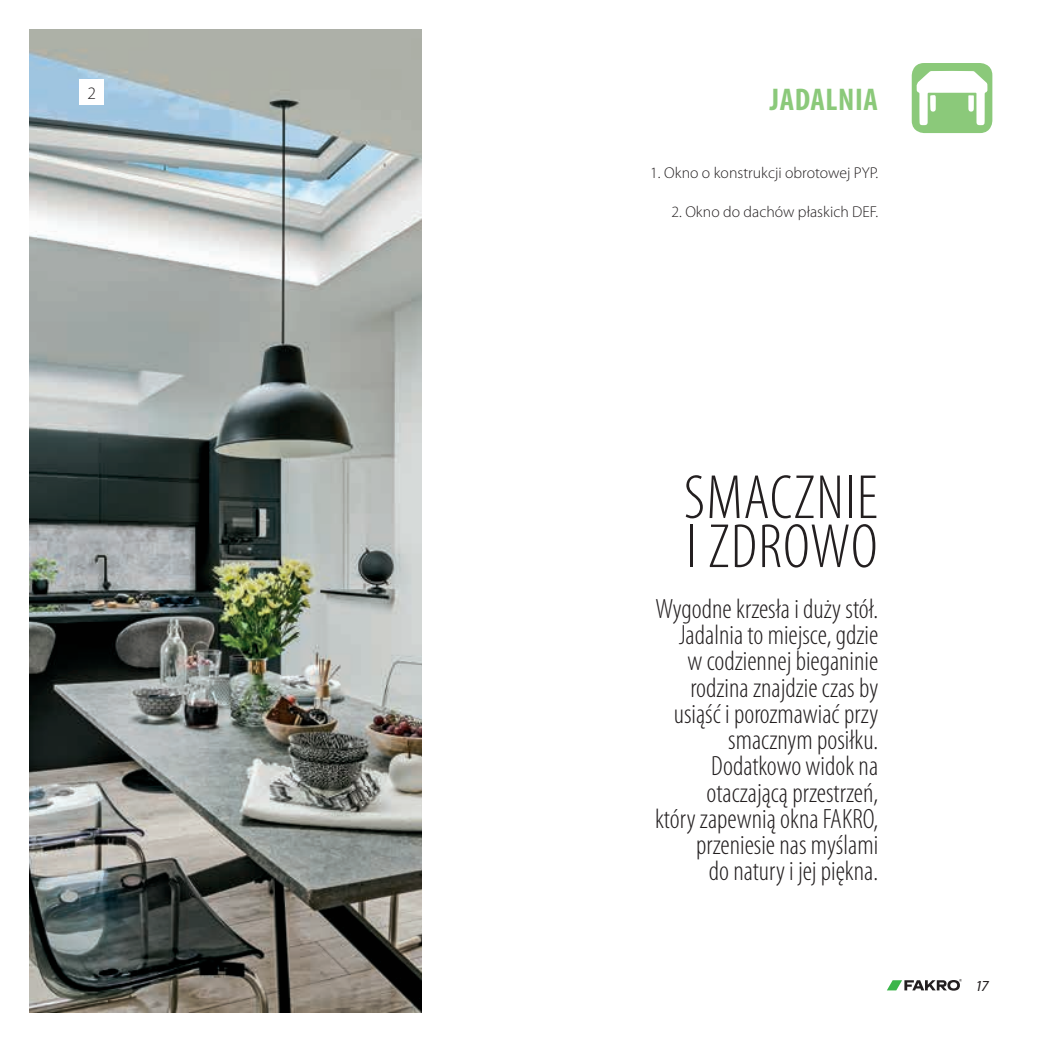
<style>
.page{position:relative;width:1042px;height:1042px;background:#fff}
.page>*{position:absolute;margin:0;border:0;box-sizing:border-box;transform-origin:0 0}
.t1{font:300 condensed 63px/49px "Myriad Pro";letter-spacing:.02em;color:#231f20}
.t2{font:700 condensed 31.5px "Myriad Pro";letter-spacing:.02em;color:#8bc97a}
.t3{font:300 condensed 28px/26.2px "Myriad Pro";color:#231f20;text-align:right}
.t4{font:300 17.5px "Myriad Pro";color:#231f20}
.t5{font:300 15.75px "Myriad Pro";color:#231f20}
.t6{font:italic 15.4px "Myriad Pro";color:#231f20}
</style>
<div class="page">
<svg style="left:887px;top:979px;width:75px;height:11px"></svg>
<div style="left:912px;top:63px;width:80px;height:70px;background:#8bc97a;border-radius:12px"></div>
<svg style="left:916px;top:71px;width:71px;height:54px"></svg>
<img style="left:30px;top:30px;width:392px;height:982px">
<div style="left:79px;top:79px;width:25px;height:26px;background:#fff"></div>
<p class="t4" style="left:88px;top:83px;width:10px">2</p>
<p class="t2" style="left:770px;top:80px;width:110px">JADALNIA</p>
<p class="t5" style="left:650px;top:164px;width:229px">1. Okno o konstrukcji obrotowej PYP.</p>
<p class="t5" style="left:671px;top:203px;width:208px">2. Okno do dachów płaskich DEF.</p>
<h1 class="t1" style="left:684px;top:474px;width:195px">SMACZNIE<br>I ZDROWO</h1>
<p class="t3" style="left:655px;top:596px;width:225px">Wygodne krzesła i duży stół.<br>Jadalnia to miejsce, gdzie<br>w codziennej bieganinie rodzina znajdzie czas by usiąść i porozmawiać przy smacznym posiłku.<br>Dodatkowo widok na otaczającą przestrzeń,<br>który zapewnią okna FAKRO, przeniesie nas myślami<br>do natury i jej piękna.</p>
<p class="t6" style="left:975px;top:976px;width:15px">17</p>
</div>
